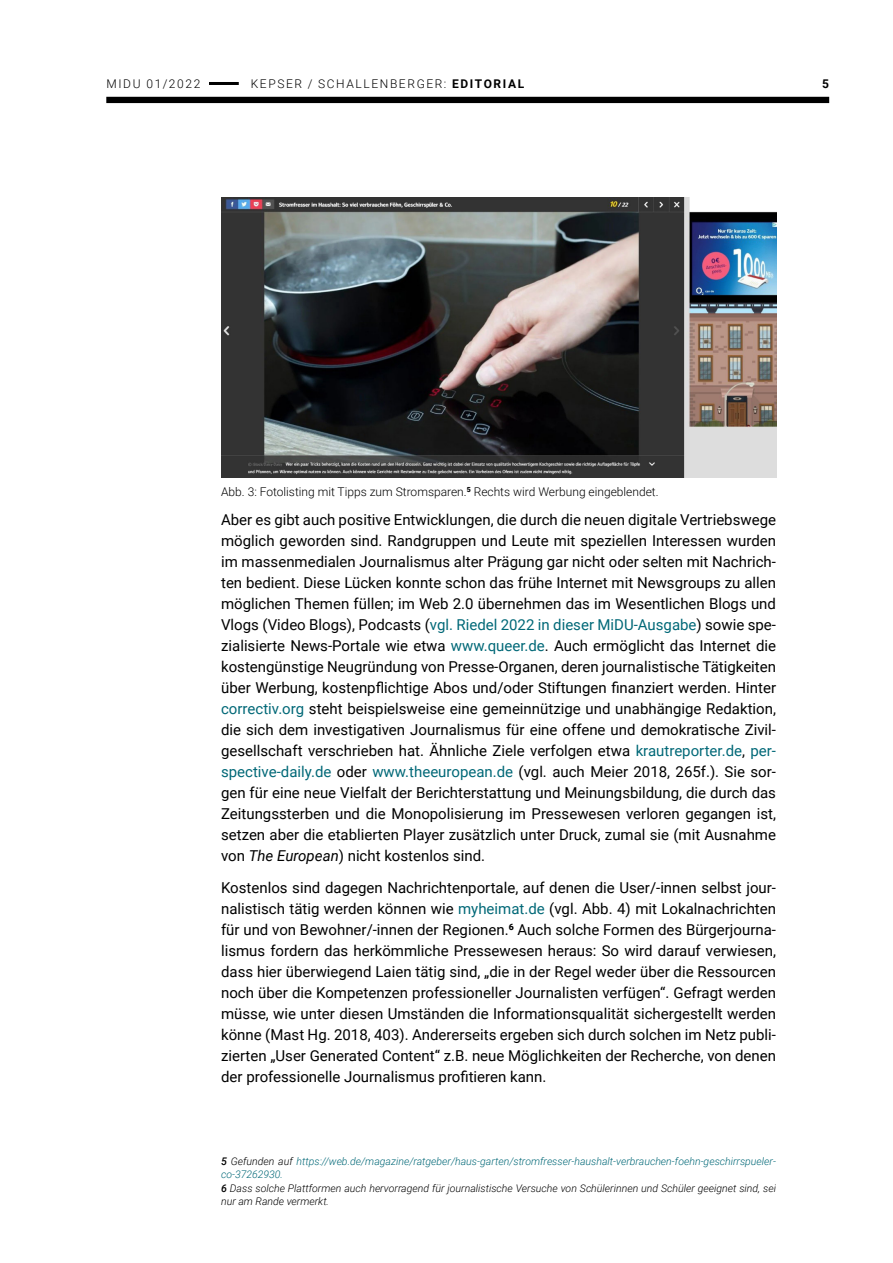
<style>
.page{position:relative;width:893px;height:1263px;background:#fff}
.page>*{position:absolute;margin:0;border:0;box-sizing:border-box;transform-origin:0 0}
.t1{font:15px/21px "Roboto";color:#000;text-align:justify}
.t2{font:300 12px "Roboto";color:#000}
.t3{font:300 12px "Roboto";letter-spacing:.135em;color:#000}
.t4{font:700 12px "Roboto";color:#000}
.t5{font:italic 300 10.5px/13.5px "Roboto";color:#000}
.s1{font-weight:700}
.s2{color:#016877}
.s3{font-style:italic}
.s4{font-weight:500}
</style>
<div class="page">
<hr style="left:209px;top:82px;width:30px;height:3px;background:#000">
<div style="left:106px;top:97px;width:723px;height:6px;background:#000"></div>
<img style="left:221px;top:198px;width:555px;height:279px">
<p class="t3" style="left:107px;top:75px;width:95px">MIDU 01/2022</p>
<p class="t3" style="left:251px;top:75px;width:275px">KEPSER / SCHALLENBERGER: <span class="s1">EDITORIAL</span></p>
<p class="t4" style="left:822px;top:75px;width:8px">5</p>
<p class="t2" style="left:221px;top:483px;width:439px">Abb. 3: Fotolisting mit Tipps zum Stromsparen.<sup>5</sup> Rechts wird Werbung eingeblendet.</p>
<p class="t1" style="left:221px;top:509px;width:556px">Aber es gibt auch positive Entwicklungen, die durch die neuen digitale Vertriebswege möglich geworden sind. Randgruppen und Leute mit speziellen Interessen wurden im massenmedialen Journalismus alter Prägung gar nicht oder selten mit Nachrich&shy;ten bedient. Diese Lücken konnte schon das frühe Internet mit Newsgroups zu allen möglichen Themen füllen; im Web 2.0 übernehmen das im Wesentlichen Blogs und Vlogs (Video Blogs), Podcasts (<span class="s2">vgl. Riedel 2022 in dieser MiDU-Ausgabe</span>) sowie spe&shy;zialisierte News-Portale wie etwa <span class="s2">www.queer.de</span>. Auch ermöglicht das Internet die kostengünstige Neugründung von Presse-Organen, deren journalistische Tätigkeiten über Werbung, kostenpflichtige Abos und/oder Stiftungen finanziert werden. Hinter <span class="s2">correctiv.org</span> steht beispielsweise eine gemeinnützige und unabhängige Redaktion, die sich dem investigativen Journalismus für eine offene und demokratische Zivil&shy;gesellschaft verschrieben hat. Ähnliche Ziele verfolgen etwa <span class="s2">krautreporter.de</span>, <span class="s2">per&shy;spective-daily.de</span> oder <span class="s2">www.theeuropean.de</span> (vgl. auch Meier 2018, 265f.). Sie sor&shy;gen für eine neue Vielfalt der Berichterstattung und Meinungsbildung, die durch das Zeitungssterben und die Monopolisierung im Pressewesen verloren gegangen ist, setzen aber die etablierten Player zusätzlich unter Druck, zumal sie (mit Ausnahme von <span class="s3">The European</span>) nicht kostenlos sind.</p>
<p class="t1" style="left:221px;top:876px;width:556px">Kostenlos sind dagegen Nachrichtenportale, auf denen die User/-innen selbst jour&shy;nalistisch tätig werden können wie <span class="s2">myheimat.de</span> (vgl. Abb. 4) mit Lokalnachrichten für und von Bewohner/-innen der Regionen.<sup>6</sup> Auch solche Formen des Bürgerjourna&shy;lismus fordern das herkömmliche Pressewesen heraus: So wird darauf verwiesen, dass hier überwiegend Laien tätig sind, „die in der Regel weder über die Ressourcen noch über die Kompetenzen professioneller Journalisten verfügen“. Gefragt werden müsse, wie unter diesen Umständen die Informationsqualität sichergestellt werden könne (Mast Hg. 2018, 403). Andererseits ergeben sich durch solchen im Netz publi&shy;zierten „User Generated Content“ z.B. neue Möglichkeiten der Recherche, von denen der professionelle Journalismus profitieren kann.</p>
<p class="t5" style="left:221px;top:1154px;width:556px"><span class="s4">5</span> Gefunden auf <span class="s2">https://web.de/magazine/ratgeber/haus-garten/stromfresser-haushalt-verbrauchen-foehn-geschirrspueler&shy;co-37262930.<br></span><span class="s4">6</span> Dass solche Plattformen auch hervorragend für journalistische Versuche von Schülerinnen und Schüler geeignet sind, sei nur am Rande vermerkt.</p>
</div>
